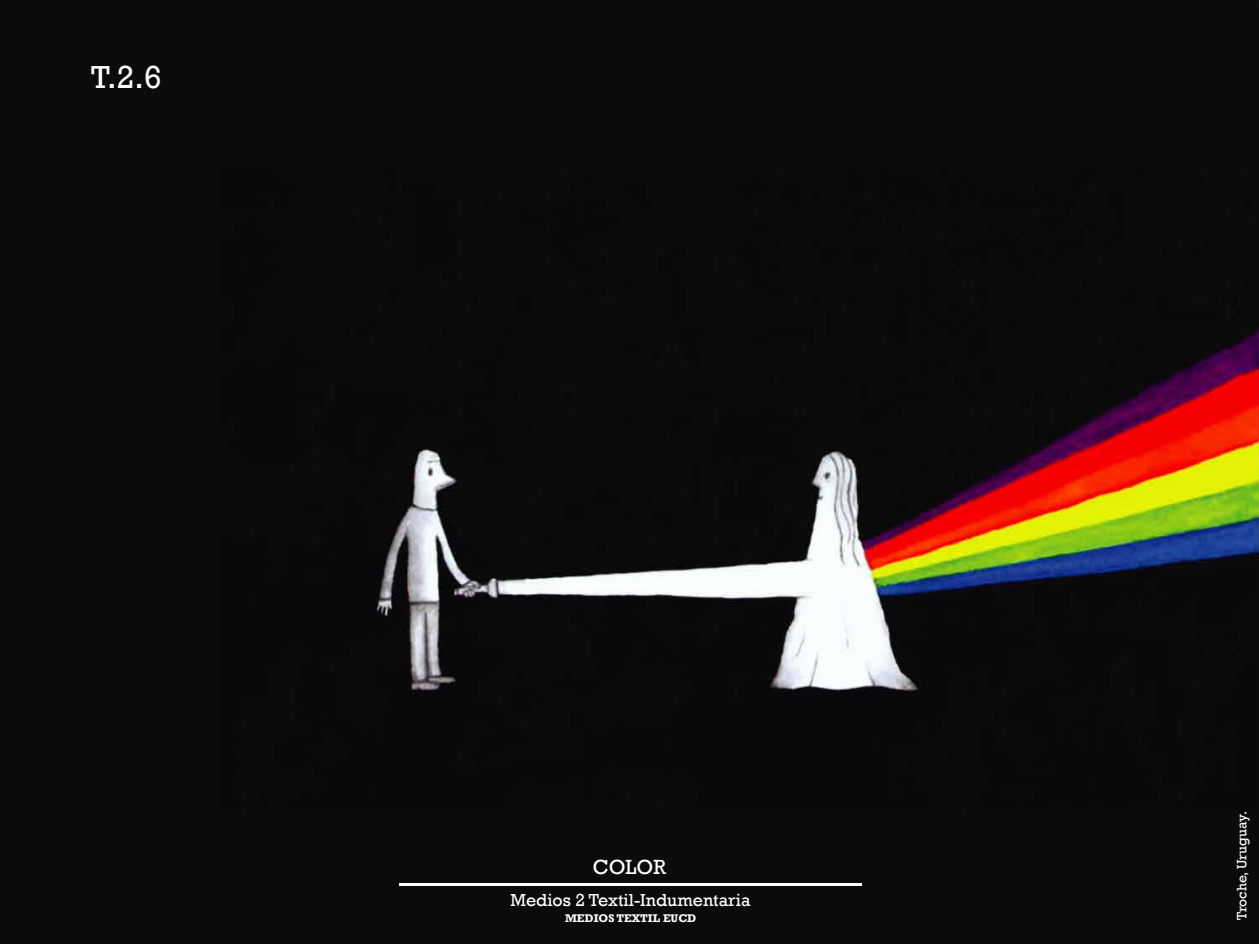
<style>
.page{position:relative;width:1259px;height:944px;background:#fff}
.page>*{position:absolute;margin:0;border:0;box-sizing:border-box;transform-origin:0 0}
.t1{font:32.55px "Rockwell";color:#fff}
.t2{font:21px "Rockwell";color:#fff}
.t3{font:17.85px "Rockwell";color:#fff}
.t4{font:14px "Rockwell";color:#fff}
.t5{font:700 11.38px "Rockwell";color:#fff}
</style>
<div class="page">
<div style="left:0;top:0;width:1258px;height:943px;background:#0b0b0b"></div>
<hr style="left:399px;top:883px;width:463px;height:3px;background:#fff">
<h1 class="t1" style="left:91px;top:58px;width:72px">T.2.6</h1>
<p class="t2" style="left:592px;top:854px;width:75px">COLOR</p>
<p class="t3" style="left:510px;top:889px;width:242px">Medios 2 Textil-Indumentaria</p>
<p class="t5" style="left:565px;top:911px;width:133px">MEDIOS TEXTIL EUCD</p>
<p class="t4" style="left:1233px;top:919px;width:110px;rotate:-90deg">Troche, Uruguay.</p>
</div>
